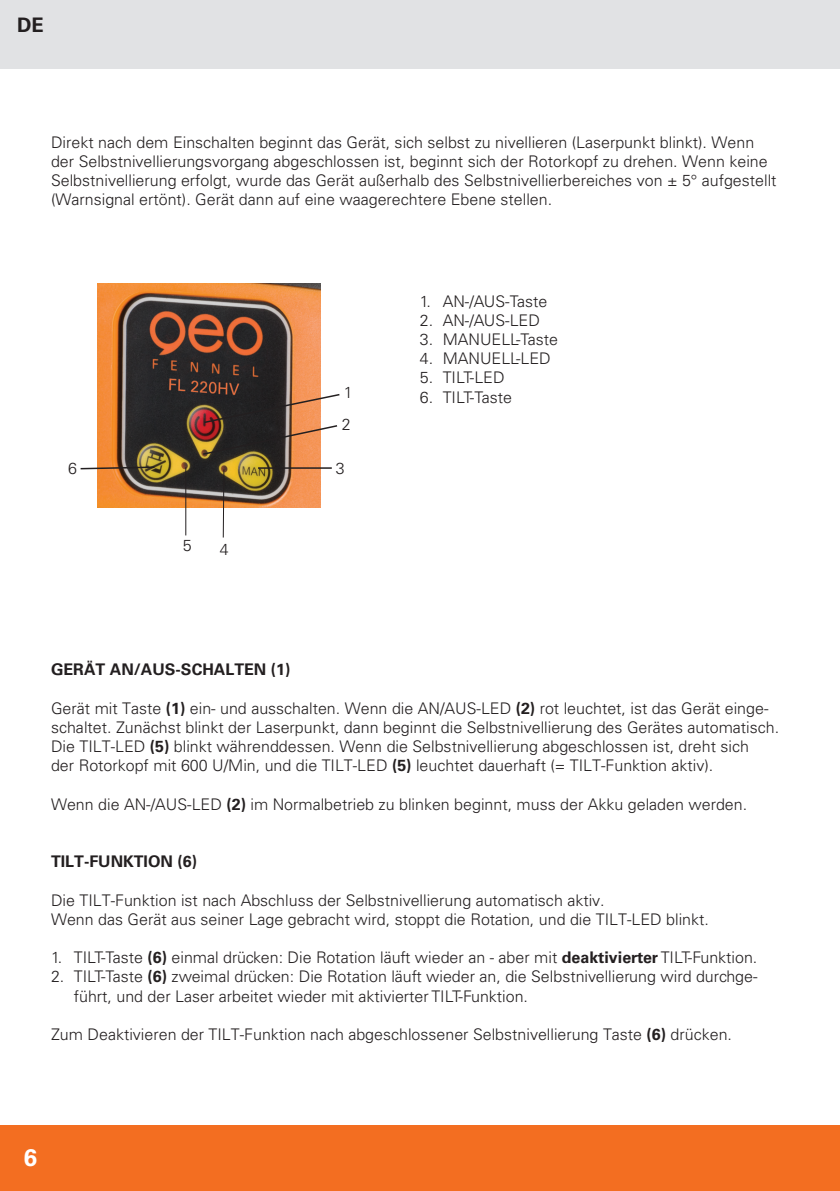
<style>
.page{position:relative;width:840px;height:1191px;background:#fff}
.page>*{position:absolute;margin:0;border:0;box-sizing:border-box;transform-origin:0 0}
.t1{font:700 24px "Univers LT Std";color:#fff}
.t2{font:700 20px "Univers LT Std";color:#231f20}
.t3{font:300 16px/19.2px "Univers LT Std";color:#231f20}
.t4{font:700 16px "Univers LT Std";color:#231f20}
.s1{font-weight:700}
</style>
<div class="page">
<div style="left:0;top:1125px;width:839px;height:66px;background:#f36e21"></div>
<div style="left:0;top:0;width:839px;height:68px;background:#e1e2e4"></div>
<img style="left:98px;top:283px;width:222px;height:224px">
<hr style="left:185px;top:467px;width:1px;height:68px;background:#231f20">
<svg style="left:222px;top:468px;width:3px;height:70px"></svg>
<svg style="left:201px;top:393px;width:139px;height:63px"></svg>
<hr style="left:258px;top:467px;width:73px;height:2px;background:#231f20">
<svg style="left:80px;top:465px;width:76px;height:5px"></svg>
<p class="t2" style="left:17px;top:13px;width:28px">DE</p>
<p class="t3" style="left:51px;top:132px;width:726px">Direkt nach dem Einschalten beginnt das Gerät, sich selbst zu nivellieren (Laserpunkt blinkt). Wenn der Selbstnivellierungsvorgang abgeschlossen ist, beginnt sich der Rotorkopf zu drehen. Wenn keine Selbstnivellierung erfolgt, wurde das Gerät außerhalb des Selbstnivellierbereiches von ± 5° aufgestellt (Warnsignal ertönt). Gerät dann auf eine waagerechtere Ebene stellen.</p>
<p class="t3" style="left:68px;top:459px;width:10px">6</p>
<p class="t3" style="left:183px;top:535px;width:10px">5</p>
<p class="t3" style="left:220px;top:540px;width:10px">4</p>
<p class="t3" style="left:343px;top:383px;width:10px">1</p>
<p class="t3" style="left:341px;top:414px;width:10px">2</p>
<p class="t3" style="left:336px;top:459px;width:10px">3</p>
<p class="t3" style="left:420px;top:291px;width:129px">1. AN-/AUS-Taste</p>
<p class="t3" style="left:420px;top:310px;width:121px">2. AN-/AUS-LED</p>
<p class="t3" style="left:420px;top:330px;width:139px">3. MANUELL-Taste</p>
<p class="t3" style="left:420px;top:349px;width:132px">4. MANUELL-LED</p>
<p class="t3" style="left:420px;top:368px;width:86px">5. TILT-LED</p>
<p class="t3" style="left:420px;top:387px;width:93px">6. TILT-Taste</p>
<p class="t4" style="left:51px;top:660px;width:241px">GERÄT AN/AUS-SCHALTEN (1)</p>
<p class="t3" style="left:51px;top:698px;width:729px">Gerät mit Taste <span class="s1">(1)</span> ein- und ausschalten. Wenn die AN/AUS-LED <span class="s1">(2)</span> rot leuchtet, ist das Gerät einge&shy;schaltet. Zunächst blinkt der Laserpunkt, dann beginnt die Selbstnivellierung des Gerätes automatisch.<br>Die TILT-LED <span class="s1">(5)</span> blinkt währenddessen. Wenn die Selbstnivellierung abgeschlossen ist, dreht sich<br>der Rotorkopf mit 600 U/Min, und die TILT-LED <span class="s1">(5)</span> leuchtet dauerhaft (= TILT-Funktion aktiv).</p>
<p class="t3" style="left:51px;top:794px;width:697px">Wenn die AN-/AUS-LED <span class="s1">(2)</span> im Normalbetrieb zu blinken beginnt, muss der Akku geladen werden.</p>
<p class="t4" style="left:51px;top:852px;width:147px">TILT-FUNKTION (6)</p>
<p class="t3" style="left:51px;top:890px;width:659px">Die TILT-Funktion ist nach Abschluss der Selbstnivellierung automatisch aktiv.<br>Wenn das Gerät aus seiner Lage gebracht wird, stoppt die Rotation, und die TILT-LED blinkt.</p>
<p class="t3" style="left:51px;top:948px;width:707px">1. TILT-Taste <span class="s1">(6)</span> einmal drücken: Die Rotation läuft wieder an - aber mit <span class="s1">deaktivierter</span> TILT-Funktion.</p>
<p class="t3" style="left:74px;top:967px;width:685px;text-indent:-23px">2. TILT-Taste <span class="s1">(6)</span> zweimal drücken: Die Rotation läuft wieder an, die Selbstnivellierung wird durchge&shy;führt, und der Laser arbeitet wieder mit aktivierter TILT-Funktion.</p>
<p class="t3" style="left:51px;top:1024px;width:682px">Zum Deaktivieren der TILT-Funktion nach abgeschlossener Selbstnivellierung Taste <span class="s1">(6)</span> drücken.</p>
<h1 class="t1" style="left:24px;top:1143px;width:15px">6</h1>
</div>
